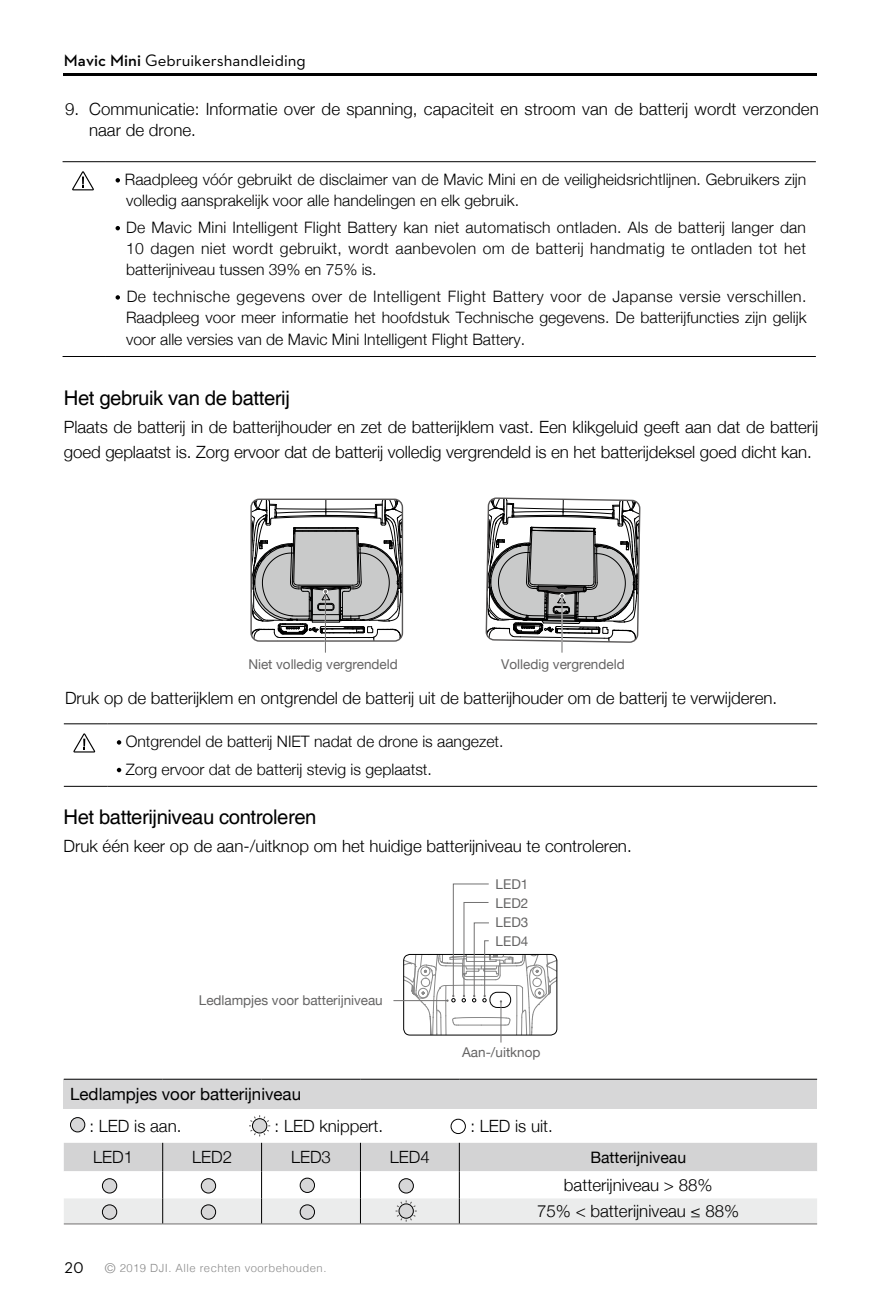
<style>
.page{position:relative;width:881px;height:1308px;background:#fff}
.page>*{position:absolute;margin:0;border:0;box-sizing:border-box;transform-origin:0 0}
.t1{font:20.25px "Helvetica";letter-spacing:-.02em;color:#000}
.t2{font:300 16.88px/24.8px "Helvetica Neue";color:#000}
.t3{font:16.88px "Dji";color:#000}
.t4{font:16.88px "Helvetica Neue";color:#000}
.t5{font:300 15.75px/21.4px "Helvetica Neue";color:#000}
.t6{font:15.75px "Helvetica Neue";color:#000}
.t7{font:15.75px "Dji";color:#000}
.t8{font:13.5px/19.1px "Helvetica Neue";color:#656464;text-align:justify}
.t9{font:300 11.25px "Helvetica";letter-spacing:.04em;color:#898989}
.s1{font-weight:600}
.s2{font-size:13.5px}
</style>
<div class="page">
<hr style="left:64px;top:74px;width:752px;height:2px;background:#000">
<div style="left:64px;top:1079px;width:752px;height:29px;background:#d7d7d8"></div>
<hr style="left:64px;top:1078px;width:99px;height:1px;background:#000">
<hr style="left:163px;top:1078px;width:98px;height:1px;background:#000">
<hr style="left:261px;top:1078px;width:99px;height:1px;background:#000">
<hr style="left:360px;top:1078px;width:99px;height:1px;background:#000">
<hr style="left:459px;top:1078px;width:357px;height:1px;background:#000">
<hr style="left:64px;top:1223px;width:99px;height:1px;background:#727171">
<hr style="left:163px;top:1223px;width:98px;height:1px;background:#727171">
<hr style="left:261px;top:1223px;width:99px;height:1px;background:#727171">
<hr style="left:360px;top:1223px;width:99px;height:1px;background:#727171">
<hr style="left:459px;top:1223px;width:357px;height:1px;background:#727171">
<svg style="left:64px;top:1115px;width:752px;height:108px"></svg>
<div style="left:399px;top:1203px;width:14px;height:15px;background:#d7d7d8;border-radius:50%"></div>
<div style="left:398px;top:1203px;width:15px;height:15px;border:1px solid #000;border-radius:50%"></div>
<hr style="left:63px;top:161px;width:43px;height:1px;background:#000">
<hr style="left:106px;top:161px;width:709px;height:1px;background:#000">
<hr style="left:63px;top:356px;width:43px;height:1px;background:#000">
<hr style="left:106px;top:356px;width:709px;height:1px;background:#000">
<svg style="left:72px;top:171px;width:22px;height:19px"></svg>
<svg style="left:115px;top:178px;width:5px;height:4px"></svg>
<svg style="left:115px;top:226px;width:5px;height:4px"></svg>
<svg style="left:115px;top:295px;width:5px;height:5px"></svg>
<hr style="left:64px;top:723px;width:43px;height:1px;background:#000">
<hr style="left:107px;top:723px;width:709px;height:1px;background:#000">
<hr style="left:64px;top:786px;width:43px;height:1px;background:#000">
<hr style="left:107px;top:786px;width:709px;height:1px;background:#000">
<svg style="left:73px;top:733px;width:22px;height:19px"></svg>
<svg style="left:117px;top:740px;width:4px;height:4px"></svg>
<svg style="left:117px;top:767px;width:4px;height:5px"></svg>
<hr style="left:500px;top:1001px;width:1px;height:41px;background:#727171">
<hr style="left:393px;top:1000px;width:54px;height:1px;background:#727171">
<svg style="left:403px;top:883px;width:153px;height:153px"></svg>
<svg style="left:485px;top:498px;width:156px;height:155px"></svg>
<hr style="left:561px;top:595px;width:1px;height:57px;background:#727171">
<svg style="left:251px;top:499px;width:152px;height:142px"></svg>
<hr style="left:325px;top:592px;width:1px;height:60px;background:#727171">
<p class="t3" style="left:64px;top:52px;width:243px"><span class="s1">Mavic Mini</span> Gebruikershandleiding</p>
<p class="t2" style="left:89px;top:98px;width:730px;line-height:21.4px;text-indent:-24px">9. Communicatie: Informatie over de spanning, capaciteit en stroom van de batterij wordt verzonden naar de drone.</p>
<p class="t5" style="left:125px;top:168px;width:682px">Raadpleeg vóór gebruikt de disclaimer van de Mavic Mini en de veiligheidsrichtlijnen. Gebruikers zijn volledig aansprakelijk voor alle handelingen en elk gebruik.</p>
<p class="t5" style="left:126px;top:216px;width:681px;text-align:justify">De Mavic Mini Intelligent Flight Battery kan niet automatisch ontladen. Als de batterij langer dan 10 dagen niet wordt gebruikt, wordt aanbevolen om de batterij handmatig te ontladen tot het batterijniveau tussen 39% en 75% is.</p>
<p class="t5" style="left:126px;top:285px;width:681px;text-align:justify">De technische gegevens over de Intelligent Flight Battery voor de Japanse versie verschillen.<br>Raadpleeg voor meer informatie het hoofdstuk Technische gegevens. De batterijfuncties zijn gelijk voor alle versies van de Mavic Mini Intelligent Flight Battery.</p>
<p class="t1" style="left:64px;top:386px;width:227px">Het gebruik van de batterij</p>
<p class="t2" style="left:64px;top:414px;width:755px">Plaats de batterij in de batterijhouder en zet de batterijklem vast. Een klikgeluid geeft aan dat de batterij goed geplaatst is. Zorg ervoor dat de batterij volledig vergrendeld is en het batterijdeksel goed dicht kan.</p>
<p class="t8" style="left:248px;top:654px;width:151px">Niet volledig vergrendeld</p>
<p class="t8" style="left:501px;top:654px;width:125px">Volledig vergrendeld</p>
<p class="t2" style="left:65px;top:685px;width:713px">Druk op de batterijklem en ontgrendel de batterij uit de batterijhouder om de batterij te verwijderen.</p>
<p class="t5" style="left:126px;top:727px;width:379px;line-height:27.7px">Ontgrendel de batterij NIET nadat de drone is aangezet.<br>Zorg ervoor dat de batterij stevig is geplaatst.</p>
<p class="t1" style="left:63px;top:805px;width:254px">Het batterijniveau controleren</p>
<p class="t2" style="left:63px;top:833px;width:569px">Druk één keer op de aan-/uitknop om het huidige batterijniveau te controleren.</p>
<p class="t8" style="left:199px;top:991px;width:185px">Ledlampjes voor batterijniveau</p>
<p class="t8" style="left:495px;top:874px;width:34px">LED1<br>LED2<br>LED3<br>LED4</p>
<p class="t8" style="left:462px;top:1042px;width:80px">Aan-/uitknop</p>
<p class="t4" style="left:70px;top:1084px;width:232px">Ledlampjes voor batterijniveau</p>
<p class="t2" style="left:89px;top:1113px;width:93px">: LED is aan.</p>
<p class="t2" style="left:274px;top:1113px;width:110px">: LED knippert.</p>
<p class="t2" style="left:470px;top:1113px;width:84px">: LED is uit.</p>
<p class="t2" style="left:93px;top:1144px;width:42px">LED1</p>
<p class="t2" style="left:192px;top:1144px;width:42px">LED2</p>
<p class="t2" style="left:291px;top:1144px;width:42px">LED3</p>
<p class="t2" style="left:390px;top:1144px;width:42px">LED4</p>
<p class="t6" style="left:590px;top:1147px;width:97px">Batterijniveau</p>
<p class="t2" style="left:537px;top:1171px;width:203px;line-height:26.3px;text-align:center">batterijniveau &gt; 88%<br>75% &lt; batterijniveau ≤ 88%</p>
<p class="t7" style="left:64px;top:1259px;width:21px">20</p>
<p class="t9" style="left:105px;top:1258px;width:223px"><span class="s2">©</span> 2019 DJI. Alle rechten voorbehouden.</p>
</div>
